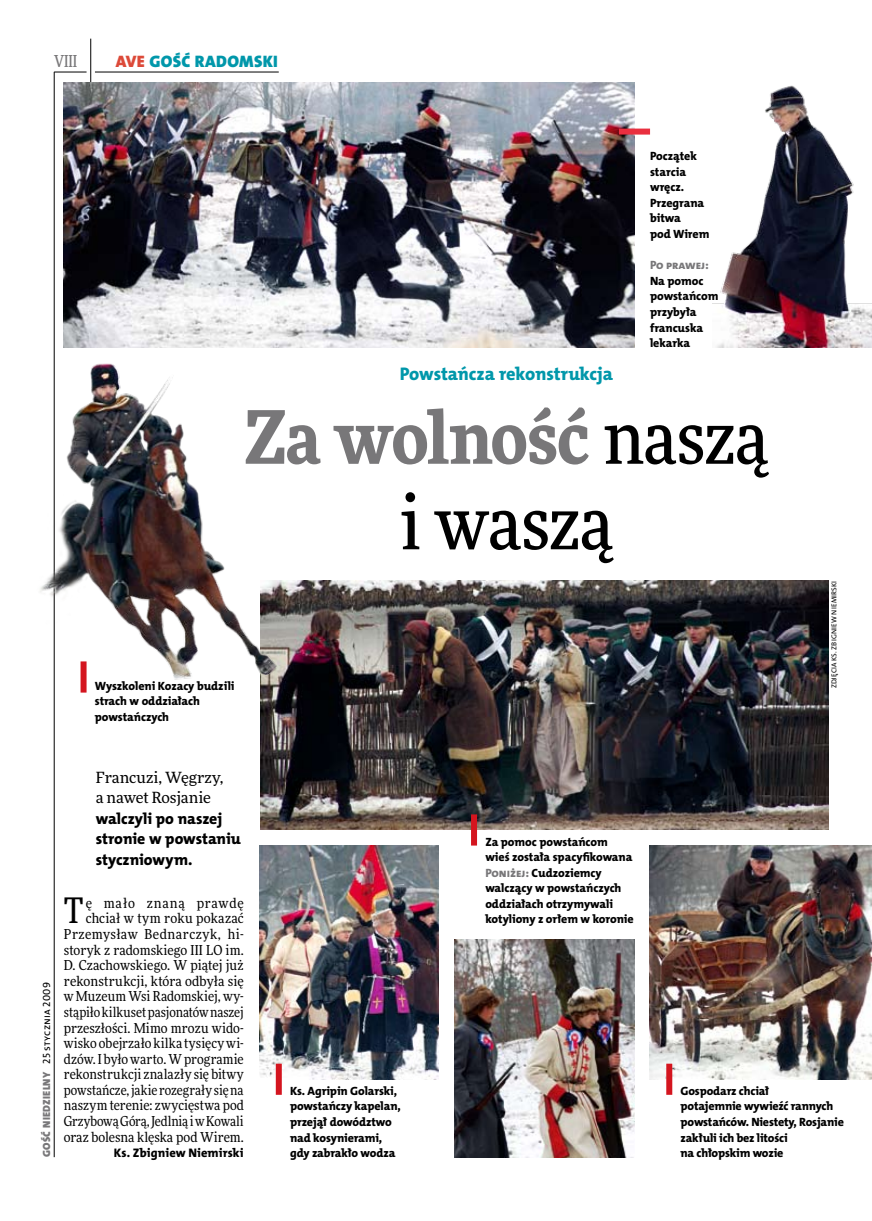
<style>
.page{position:relative;width:872px;height:1221px;background:#fff}
.page>*{position:absolute;margin:0;border:0;box-sizing:border-box;transform-origin:0 0}
.t1{font:500 73.5px/85.5px "Freeday Narrow";letter-spacing:-.015em;color:#000;text-align:center}
.t2{font:35.25px "Freeday Narrow News";color:#000}
.t3{font:18.3px "The Mix HP8 Ex Bld";letter-spacing:-.025em;color:#0097aa}
.t4{font:16.65px "The Mix HP9 Blk";letter-spacing:.02em;color:#0097aa}
.t5{font:500 16.5px "Freeday Narrow";color:#787779;scale:.9 1}
.t6{font:15.75px/20.4px "The Mix HP8 Ex Bld";color:#000}
.t7{font:15.45px/20.4px "Freeday News";letter-spacing:-.005em;color:#000}
.t8{font:13.8px/15.6px "Freeday Narrow News";letter-spacing:.005em;color:#000;text-align:right}
.t9{font:12.45px "The Mix HP8 Ex Bld";letter-spacing:.025em;color:#000}
.t10{font:12px/15.6px "The Mix HP8 Ex Bld";letter-spacing:-.005em;color:#000}
.t11{font:12px "The Mix HP8 Ex Bld";letter-spacing:-.005em;color:#787779}
.t12{font:10.5px "The Mix HP9 Blk";letter-spacing:.025em;color:#787779}
.t13{font:7.2px "The Mix HP5 Plain";letter-spacing:.015em;color:#000}
.s1{color:#dc4a39}
.s2{font-weight:900;color:#787779}
.s3{font-family:"The Mix HP5 Plain";color:#000}
.s4{color:#787779}
</style>
<div class="page">
<hr style="left:54px;top:72px;width:1px;height:1085px;background:#000">
<hr style="left:90px;top:39px;width:1px;height:43px;background:#000">
<hr style="left:54px;top:72px;width:33px;height:1px;background:#000">
<hr style="left:95px;top:72px;width:184px;height:1px;background:#000">
<img style="left:64px;top:82px;width:570px;height:265px">
<img style="left:712px;top:85px;width:160px;height:262px">
<div style="left:619px;top:129px;width:31px;height:6px;background:#e92f3f"></div>
<div style="left:81px;top:661px;width:6px;height:31px;background:#d4151f"></div>
<img style="left:260px;top:580px;width:568px;height:250px">
<img style="left:40px;top:362px;width:241px;height:325px">
<img style="left:649px;top:845px;width:223px;height:234px">
<div style="left:471px;top:814px;width:6px;height:31px;background:#d4151f"></div>
<img style="left:259px;top:845px;width:180px;height:234px">
<img style="left:454px;top:939px;width:180px;height:217px">
<div style="left:276px;top:1063px;width:6px;height:31px;background:#d4151f"></div>
<div style="left:666px;top:1063px;width:6px;height:31px;background:#d4151f"></div>
<h3 class="t5" style="left:54px;top:50px;width:27px">VIII</h3>
<h3 class="t4" style="left:116px;top:50px;width:164px"><span class="s1">AVE</span> GOŚĆ RADOMSKI</h3>
<p class="t10" style="left:650px;top:148px;width:60px">Początek starcia wręcz.<br>Przegrana bitwa<br>pod Wirem</p>
<p class="t11" style="left:650px;top:257px;width:60px">Po prawej:</p>
<p class="t10" style="left:650px;top:273px;width:69px">Na pomoc powstańcom przybyła francuska lekarka</p>
<h3 class="t3" style="left:400px;top:362px;width:215px">Powstańcza rekonstrukcja</h3>
<h1 class="t1" style="left:244px;top:393px;width:525px"><span class="s2">Za wolność</span> naszą i waszą</h1>
<p class="t10" style="left:95px;top:678px;width:141px">Wyszkoleni Kozacy budzili strach w oddziałach powstańczych</p>
<p class="t13" style="left:829px;top:688px;width:109px;rotate:-90deg">zdjęcia Ks. Zbigniew N iemirski</p>
<p class="t12" style="left:40px;top:1156px;width:176px;rotate:-90deg">GOŚĆ NIEDZIELNY <span class="s3">25 stycznia 2009</span></p>
<p class="t7" style="left:96px;top:766px;width:129px">Francuzi, Węgrzy, a nawet Rosjanie</p>
<h3 class="t6" style="left:96px;top:808px;width:147px">walczyli po naszej stronie w powstaniu styczniowym.</h3>
<p class="t8" style="left:64px;top:895px;width:181px">ę mało znaną prawdę chciał w tym roku pokazać<br>Przemysław Bednarczyk, hi&shy;storyk z radomskiego III LO im.<br>D. Czachowskiego. W piątej już rekonstrukcji, która odbyła się w Muzeum Wsi Radomskiej, wy&shy;stąpiło kilkuset pasjonatów naszej przeszłości. Mimo mrozu wido&shy;wisko obejrzało kilka tysięcy wi&shy;dzów. I było warto. W programie rekonstrukcji znalazły się bitwy powstańcze, jakie rozegrały się na naszym terenie: zwycięstwa pod<br>Grzybową Górą, Jedlnią i w Kowali oraz bolesna klęska pod Wirem.</p>
<p class="t9" style="left:114px;top:1144px;width:131px">Ks. Zbigniew Niemirski</p>
<h2 class="t2" style="left:64px;top:889px;width:21px">T</h2>
<p class="t10" style="left:485px;top:833px;width:150px">Za pomoc powstańcom wieś została spacyfikowana<br><span class="s4">Poniżej:</span> Cudzoziemcy walczący w powstańczych oddziałach otrzymywali kotyliony z orłem w koronie</p>
<p class="t10" style="left:290px;top:1082px;width:112px">Ks. Agripin Golarski, powstańczy kapelan, przejął dowództwo nad kosynierami, gdy zabrakło wodza</p>
<p class="t10" style="left:680px;top:1082px;width:165px">Gospodarz chciał<br>potajemnie wywieźć rannych powstańców. Niestety, Rosjanie zakłuli ich bez litości<br>na chłopskim wozie</p>
</div>
